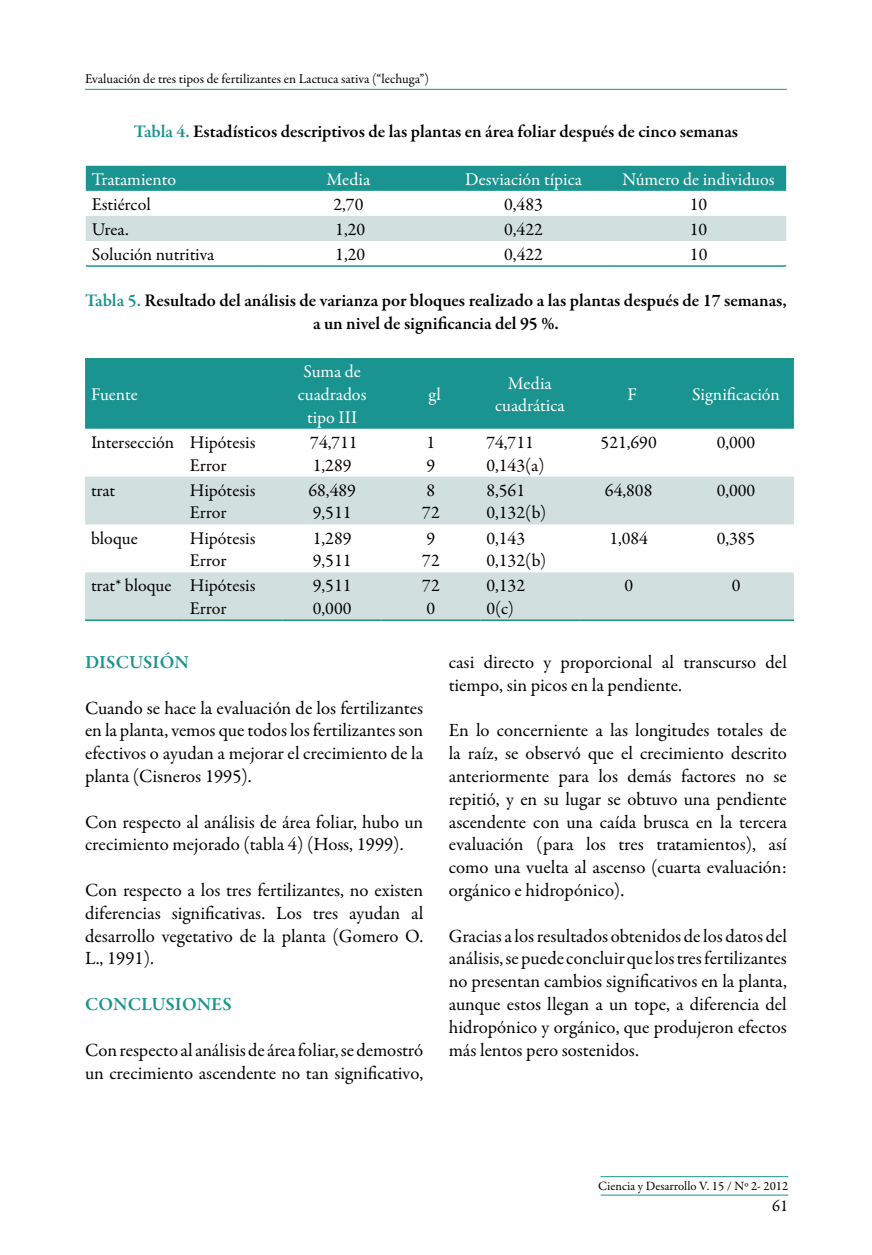
<style>
.page{position:relative;width:872px;height:1255px;background:#fff}
.page>*{position:absolute;margin:0;border:0;box-sizing:border-box;transform-origin:0 0}
.t1{font:18.75px/22.8px "Garamond Premr Pro";color:#000;text-align:justify}
.t2{font:600 18.75px "Garamond Premr Pro";color:#1a9490}
.t3{font:18px/22.8px "Garamond Premr Pro";color:#000}
.t4{font:600 18px/22.8px "Garamond Premr Pro";color:#000;text-align:center}
.t5{font:18px/22.8px "Garamond Premr Pro";color:#fff;text-align:center}
.t6{font:16.5px "Garamond Premr Pro";color:#000}
.t7{font:13.5px "Garamond Premr Pro";color:#000}
.t8{font:12.75px "Garamond Premr Pro";color:#000}
.s1{color:#1a9490}
</style>
<div class="page">
<hr style="left:85px;top:89px;width:702px;height:1px;background:#1a9490">
<hr style="left:600px;top:1194px;width:188px;height:1px;background:#1a9490">
<hr style="left:600px;top:1176px;width:188px;height:1px;background:#1a9490">
<div style="left:86px;top:166px;width:700px;height:25px;background:#1a9490"></div>
<div style="left:86px;top:216px;width:700px;height:25px;background:#d1e0df"></div>
<hr style="left:86px;top:265px;width:175px;height:2px;background:#1a9490">
<hr style="left:261px;top:265px;width:175px;height:2px;background:#1a9490">
<hr style="left:436px;top:265px;width:175px;height:2px;background:#1a9490">
<hr style="left:611px;top:265px;width:175px;height:2px;background:#1a9490">
<div style="left:85px;top:358px;width:709px;height:70px;background:#1a9490"></div>
<svg style="left:85px;top:476px;width:709px;height:143px;fill:#d1e0df"></svg>
<hr style="left:85px;top:619px;width:99px;height:2px;background:#1a9490">
<hr style="left:184px;top:619px;width:99px;height:2px;background:#1a9490">
<hr style="left:283px;top:619px;width:98px;height:2px;background:#1a9490">
<hr style="left:381px;top:619px;width:99px;height:2px;background:#1a9490">
<hr style="left:480px;top:619px;width:99px;height:2px;background:#1a9490">
<hr style="left:579px;top:619px;width:99px;height:2px;background:#1a9490">
<hr style="left:678px;top:619px;width:116px;height:2px;background:#1a9490">
<p class="t7" style="left:85px;top:71px;width:345px">Evaluación de tres tipos de fertilizantes en Lactuca sativa (“lechuga”)</p>
<p class="t4" style="left:134px;top:120px;width:606px"><span class="s1">Tabla 4.</span> Estadísticos descriptivos de las plantas en área foliar después de cinco semanas</p>
<p class="t5" style="left:92px;top:168px;width:86px">Tratamiento</p>
<p class="t5" style="left:326px;top:168px;width:45px">Media</p>
<p class="t5" style="left:465px;top:168px;width:118px">Desviación típica</p>
<p class="t5" style="left:622px;top:168px;width:154px">Número de individuos</p>
<p class="t3" style="left:92px;top:193px;width:60px">Estiércol</p>
<p class="t3" style="left:333px;top:193px;width:31px">2,70</p>
<p class="t3" style="left:504px;top:193px;width:40px">0,483</p>
<p class="t3" style="left:690px;top:193px;width:19px">10</p>
<p class="t3" style="left:92px;top:218px;width:39px">Urea.</p>
<p class="t3" style="left:335px;top:218px;width:31px">1,20</p>
<p class="t3" style="left:504px;top:218px;width:40px">0,422</p>
<p class="t3" style="left:690px;top:218px;width:19px">10</p>
<p class="t3" style="left:92px;top:243px;width:124px">Solución nutritiva</p>
<p class="t3" style="left:335px;top:243px;width:31px">1,20</p>
<p class="t3" style="left:504px;top:243px;width:40px">0,422</p>
<p class="t3" style="left:690px;top:243px;width:19px">10</p>
<p class="t4" style="left:85px;top:290px;width:703px"><span class="s1">Tabla 5.</span> Resultado del análisis de varianza por bloques realizado a las plantas después de 17 semanas, a un nivel de significancia del 95 %.</p>
<p class="t5" style="left:91px;top:383px;width:48px">Fuente</p>
<p class="t5" style="left:298px;top:360px;width:70px">Suma de cuadrados tipo III</p>
<p class="t5" style="left:428px;top:383px;width:14px">gl</p>
<p class="t5" style="left:495px;top:372px;width:71px">Media cuadrática</p>
<p class="t5" style="left:627px;top:383px;width:11px">F</p>
<p class="t5" style="left:692px;top:383px;width:89px">Significación</p>
<p class="t3" style="left:190px;top:431px;width:67px;text-indent:-99px">Intersección Hipótesis<br>Error</p>
<p class="t3" style="left:310px;top:431px;width:49px">74,711<br>1,289</p>
<p class="t3" style="left:426px;top:431px;width:10px">1<br>9</p>
<p class="t3" style="left:486px;top:431px;width:60px">74,711<br>0,143(a)</p>
<p class="t3" style="left:600px;top:431px;width:58px">521,690</p>
<p class="t3" style="left:716px;top:431px;width:40px">0,000</p>
<p class="t3" style="left:91px;top:479px;width:26px">trat</p>
<p class="t3" style="left:190px;top:479px;width:67px">Hipótesis<br>Error</p>
<p class="t3" style="left:308px;top:479px;width:49px">68,489<br>9,511</p>
<p class="t3" style="left:422px;top:479px;width:19px">8<br>72</p>
<p class="t3" style="left:486px;top:479px;width:61px">8,561<br>0,132(b)</p>
<p class="t3" style="left:605px;top:479px;width:49px">64,808</p>
<p class="t3" style="left:716px;top:479px;width:40px">0,000</p>
<p class="t3" style="left:91px;top:527px;width:48px">bloque</p>
<p class="t3" style="left:190px;top:527px;width:67px">Hipótesis<br>Error</p>
<p class="t3" style="left:313px;top:527px;width:40px">1,289<br>9,511</p>
<p class="t3" style="left:422px;top:527px;width:19px">9<br>72</p>
<p class="t3" style="left:486px;top:527px;width:61px">0,143<br>0,132(b)</p>
<p class="t3" style="left:609px;top:527px;width:40px">1,084</p>
<p class="t3" style="left:716px;top:527px;width:40px">0,385</p>
<p class="t3" style="left:190px;top:574px;width:67px;text-indent:-99px">trat* bloque Hipótesis<br>Error</p>
<p class="t3" style="left:313px;top:574px;width:40px">9,511<br>0,000</p>
<p class="t3" style="left:422px;top:574px;width:19px">72<br>0</p>
<p class="t3" style="left:486px;top:574px;width:40px">0,132<br>0(c)</p>
<p class="t3" style="left:624px;top:574px;width:10px">0</p>
<p class="t3" style="left:731px;top:574px;width:10px">0</p>
<p class="t2" style="left:85px;top:650px;width:105px">DISCUSIÓN</p>
<p class="t1" style="left:85px;top:696px;width:340px">Cuando se hace la evaluación de los fertilizantes en la planta, vemos que todos los fertilizantes son efectivos o ayudan a mejorar el crecimiento de la planta (Cisneros 1995).</p>
<p class="t1" style="left:85px;top:810px;width:340px">Con respecto al análisis de área foliar, hubo un crecimiento mejorado (tabla 4) (Hoss, 1999).</p>
<p class="t1" style="left:85px;top:879px;width:340px">Con respecto a los tres fertilizantes, no existen diferencias significativas. Los tres ayudan al desarrollo vegetativo de la planta (Gomero O.<br>L., 1991).</p>
<p class="t2" style="left:85px;top:992px;width:148px">CONCLUSIONES</p>
<p class="t1" style="left:85px;top:1038px;width:340px">Con respecto al análisis de área foliar, se demostró un crecimiento ascendente no tan significativo,</p>
<p class="t1" style="left:449px;top:651px;width:340px">casi directo y proporcional al transcurso del tiempo, sin picos en la pendiente.</p>
<p class="t1" style="left:449px;top:719px;width:340px">En lo concerniente a las longitudes totales de la raíz, se observó que el crecimiento descrito anteriormente para los demás factores no se repitió, y en su lugar se obtuvo una pendiente ascendente con una caída brusca en la tercera evaluación (para los tres tratamientos), así como una vuelta al ascenso (cuarta evaluación: orgánico e hidropónico).</p>
<p class="t1" style="left:449px;top:924px;width:340px">Gracias a los resultados obtenidos de los datos del análisis, se puede concluir que los tres fertilizantes no presentan cambios significativos en la planta, aunque estos llegan a un tope, a diferencia del hidropónico y orgánico, que produjeron efectos más lentos pero sostenidos.</p>
<p class="t8" style="left:598px;top:1177px;width:192px">Ciencia y Desarrollo V. 15 / Nº 2- 2012</p>
<p class="t6" style="left:772px;top:1196px;width:18px">61</p>
</div>
